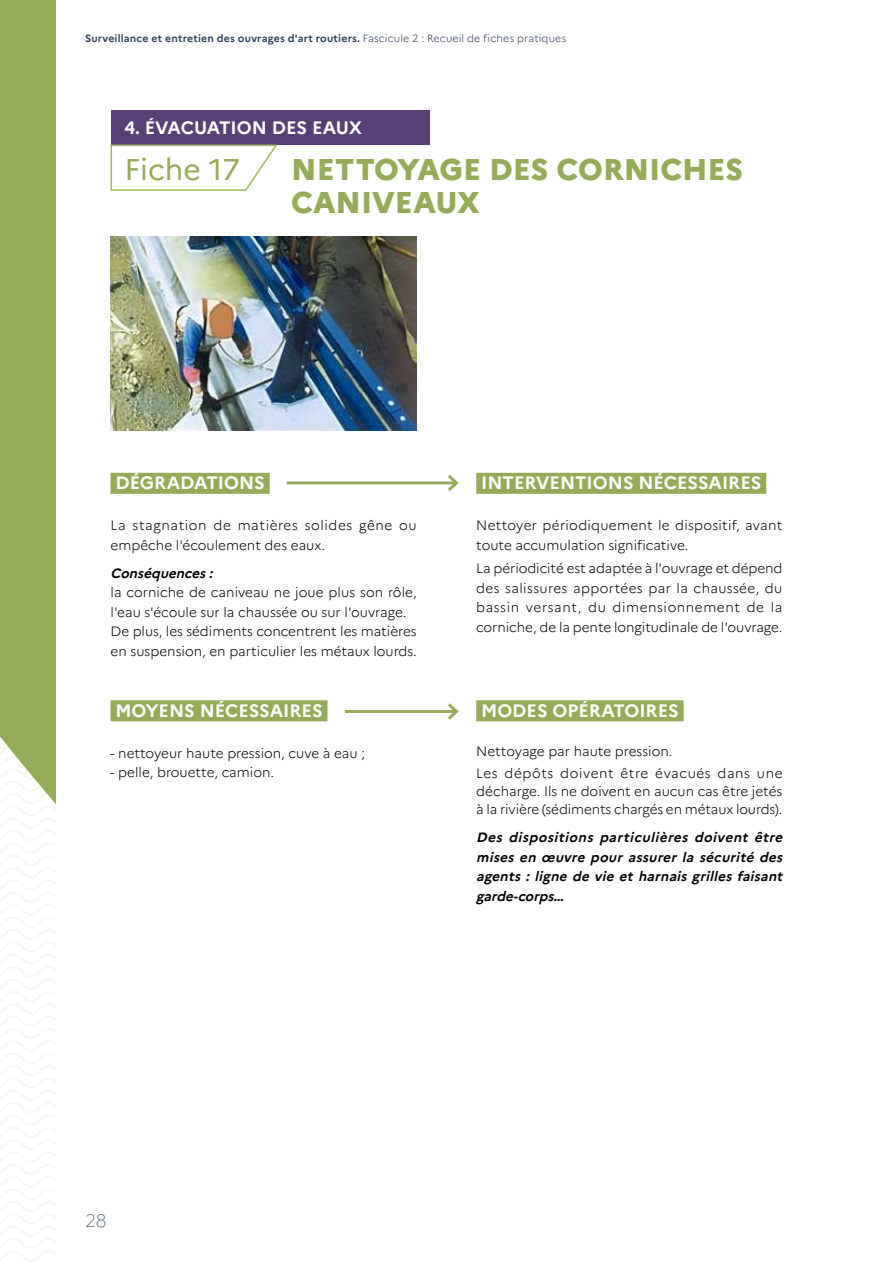
<style>
.page{position:relative;width:893px;height:1263px;background:#fff}
.page>*{position:absolute;margin:0;border:0;box-sizing:border-box;transform-origin:0 0}
.t1{font:800 30px/33px "Marianne";color:#96ab5a}
.t2{font:30px "Marianne";color:#96ab5a}
.t3{font:700 18px "Marianne";color:#fff}
.t4{font:100 18px "Marianne";color:#2f415a}
.t5{font:300 13.5px/19.5px "Marianne";color:#000}
.t6{font:italic 700 13.5px/19.5px "Marianne";color:#000;text-align:justify}
.t7{font:300 13.5px/19.5px "Marianne";letter-spacing:.04em;color:#000}
.t8{font:300 13.5px/22.2px "Marianne";letter-spacing:.035em;color:#000}
.t9{font:700 10.5px "Marianne";letter-spacing:.02em;color:#2f415a}
.s1{font-weight:300}
</style>
<div class="page">
<svg style="left:0;top:0;width:55px;height:1261px"></svg>
<div style="left:111px;top:111px;width:318px;height:34px;background:#583f75"></div>
<svg style="left:110px;top:144px;width:168px;height:47px"></svg>
<div style="left:111px;top:473px;width:159px;height:21px;background:#96ab5a"></div>
<div style="left:111px;top:700px;width:216px;height:21px;background:#96ab5a"></div>
<div style="left:476px;top:473px;width:290px;height:21px;background:#96ab5a"></div>
<div style="left:476px;top:700px;width:208px;height:21px;background:#96ab5a"></div>
<img style="left:111px;top:236px;width:306px;height:194px">
<hr style="left:286px;top:481px;width:170px;height:3px;background:#96ab5a">
<svg style="left:445px;top:475px;width:14px;height:16px"></svg>
<hr style="left:345px;top:710px;width:111px;height:3px;background:#96ab5a">
<svg style="left:448px;top:703px;width:11px;height:17px"></svg>
<p class="t9" style="left:85px;top:32px;width:483px">Surveillance et entretien des ouvrages d'art routiers. <span class="s1">Fascicule 2 : Recueil de fiches pratiques</span></p>
<h2 class="t3" style="left:124px;top:116px;width:239px">4. ÉVACUATION DES EAUX</h2>
<h1 class="t1" style="left:291px;top:152px;width:453px">NETTOYAGE DES CORNICHES<br>CANIVEAUX</h1>
<h1 class="t2" style="left:124px;top:151px;width:117px">Fiche 17</h1>
<h2 class="t3" style="left:115px;top:472px;width:151px">DÉGRADATIONS</h2>
<p class="t7" style="left:111px;top:515px;width:308px">La stagnation de matières solides gêne ou empêche l'écoulement des eaux.</p>
<p class="t6" style="left:111px;top:563px;width:107px">Conséquences:</p>
<p class="t5" style="left:111px;top:582px;width:308px">la corniche de caniveau ne joue plus son rôle, l'eau s'écoule sur la chaussée ou sur l'ouvrage.<br>De plus, les sédiments concentrent les matières en suspension, en particulier les métaux lourds.</p>
<h2 class="t3" style="left:115px;top:699px;width:209px">MOYENS NÉCESSAIRES</h2>
<p class="t5" style="left:111px;top:743px;width:256px">- nettoyeur haute pression, cuve à eau ;</p>
<p class="t5" style="left:111px;top:762px;width:165px">- pelle, brouette, camion.</p>
<h2 class="t3" style="left:481px;top:472px;width:282px">INTERVENTIONS NÉCESSAIRES</h2>
<p class="t5" style="left:476px;top:515px;width:308px">Nettoyer périodiquement le dispositif, avant toute accumulation significative.</p>
<p class="t5" style="left:476px;top:559px;width:308px;text-align:justify">La périodicité est adaptée à l'ouvrage et dépend des salissures apportées par la chaussée, du bassin versant, du dimensionnement de la corniche, de la pente longitudinale de l'ouvrage.</p>
<h2 class="t3" style="left:481px;top:699px;width:199px">MODES OPÉRATOIRES</h2>
<p class="t8" style="left:476px;top:740px;width:308px">Nettoyage par haute pression.<br>Les dépôts doivent être évacués dans une</p>
<p class="t5" style="left:476px;top:782px;width:308px;line-height:18px">décharge. Ils ne doivent en aucun cas être jetés à la rivière (sédiments chargés en métaux lourds).</p>
<p class="t6" style="left:476px;top:828px;width:311px">Des dispositions particulières doivent être mises en œuvre pour assurer la sécurité des agents : ligne de vie et harnais grilles faisant garde-corps…</p>
<h2 class="t4" style="left:85px;top:1210px;width:23px">28</h2>
</div>
